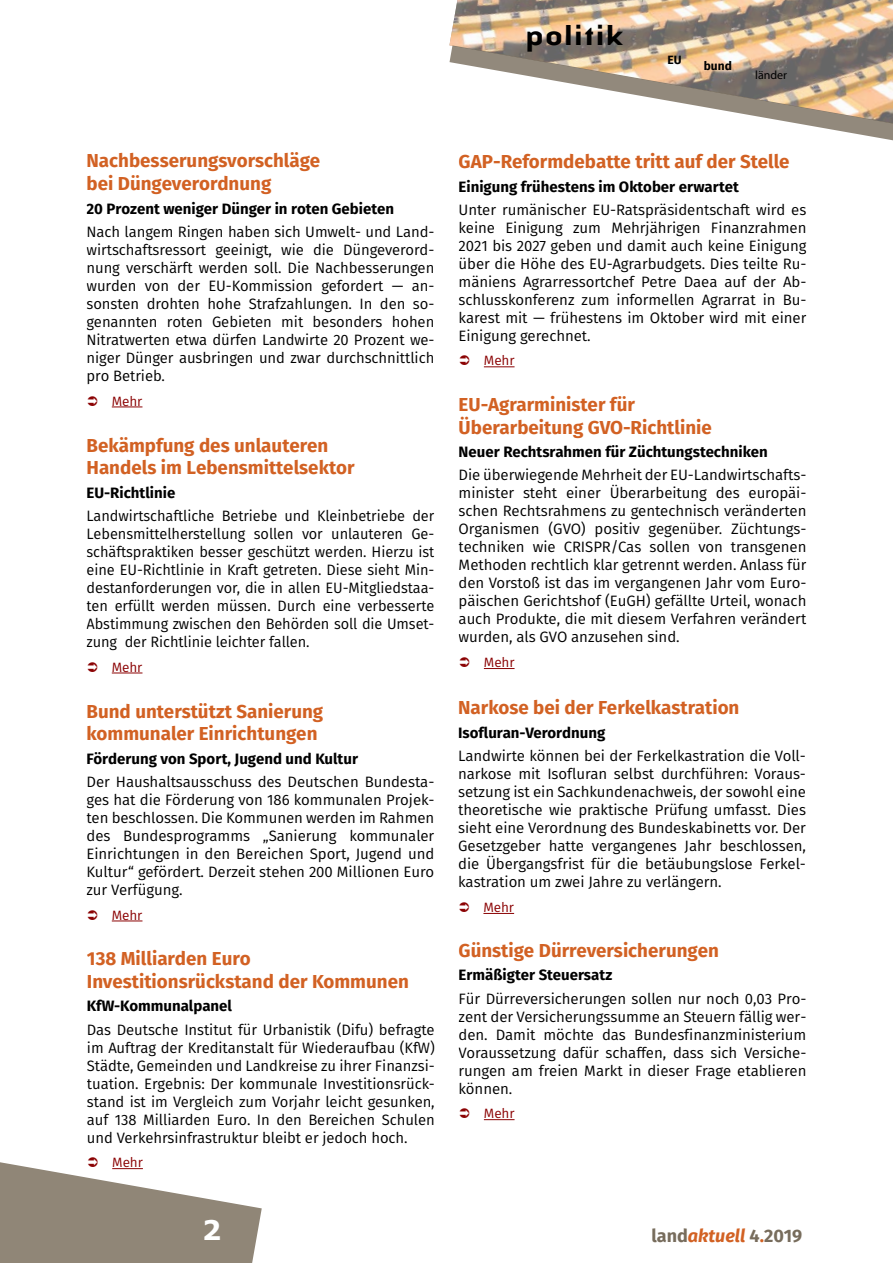
<style>
.page{position:relative;width:893px;height:1263px;background:#fff}
.page>*{position:absolute;margin:0;border:0;box-sizing:border-box;transform-origin:0 0}
.t1{font:500 30px "Authentic Sans LT";color:#000}
.t2{font:700 27px "Verdana";color:#fff}
.t3{font:700 18.75px/22.5px "Fira Sans";color:#d26123}
.t4{font:700 18px "Fira Sans";color:#776c5c}
.t5{font:15px/18px "Fira Sans";letter-spacing:-.005em;color:#000;text-align:justify}
.t6{font:700 15px "Fira Sans";color:#000}
.t7{font:13.5px "Fira Sans";letter-spacing:-.01em;color:#8b0304}
.t8{font:700 12px "Fira Sans";color:#000}
.t9{font:12px "Myriad Pro";color:#000}
.s1{font-style:italic;color:#d26123}
.s2{color:#d26123}
</style>
<div class="page">
<img style="left:449px;top:0;width:444px;height:45px">
<svg style="left:449px;top:45px;width:444px;height:96px"></svg>
<hr style="left:112px;top:407px;width:30px;height:1px;background:#8b0304">
<hr style="left:112px;top:673px;width:30px;height:1px;background:#8b0304">
<hr style="left:112px;top:921px;width:30px;height:1px;background:#8b0304">
<hr style="left:484px;top:668px;width:31px;height:1px;background:#8b0304">
<hr style="left:484px;top:366px;width:31px;height:1px;background:#8b0304">
<hr style="left:483px;top:913px;width:31px;height:1px;background:#8b0304">
<hr style="left:484px;top:1119px;width:31px;height:1px;background:#8b0304">
<svg style="left:0;top:1162px;width:262px;height:101px"></svg>
<h1 class="t1" style="left:525px;top:16px;width:101px">politik</h1>
<p class="t8" style="left:668px;top:50px;width:16px">EU</p>
<p class="t8" style="left:704px;top:56px;width:30px">bund</p>
<p class="t9" style="left:755px;top:68px;width:33px">länder</p>
<p class="t3" style="left:87px;top:148px;width:235px">Nachbesserungsvorschläge bei Düngeverordnung</p>
<p class="t6" style="left:87px;top:196px;width:309px">20 Prozent weniger Dünger in roten Gebieten</p>
<p class="t5" style="left:87px;top:222px;width:349px">Nach langem Ringen haben sich Umwelt- und Land&shy;wirtschaftsressort geeinigt, wie die Düngeverord&shy;nung verschärft werden soll. Die Nachbesserungen wurden von der EU-Kommission gefordert — an&shy;sonsten drohten hohe Strafzahlungen. In den so&shy;genannten roten Gebieten mit besonders hohen Nitratwerten etwa dürfen Landwirte 20 Prozent we&shy;niger Dünger ausbringen und zwar durchschnittlich pro Betrieb.</p>
<p class="t7" style="left:112px;top:391px;width:32px">Mehr</p>
<p class="t3" style="left:87px;top:432px;width:270px">Bekämpfung des unlauteren<br>Handels im Lebensmittelsektor</p>
<p class="t6" style="left:87px;top:480px;width:90px">EU-Richtlinie</p>
<p class="t5" style="left:87px;top:506px;width:349px">Landwirtschaftliche Betriebe und Kleinbetriebe der Lebensmittelherstellung sollen vor unlauteren Ge&shy;schäftspraktiken besser geschützt werden. Hierzu ist eine EU-Richtlinie in Kraft getreten. Diese sieht Min&shy;destanforderungen vor, die in allen EU-Mitgliedstaa&shy;ten erfüllt werden müssen. Durch eine verbesserte Abstimmung zwischen den Behörden soll die Umset&shy;zung der Richtlinie leichter fallen.</p>
<p class="t7" style="left:112px;top:657px;width:32px">Mehr</p>
<p class="t3" style="left:87px;top:698px;width:238px">Bund unterstützt Sanierung kommunaler Einrichtungen</p>
<p class="t6" style="left:87px;top:746px;width:273px">Förderung von Sport, Jugend und Kultur</p>
<p class="t5" style="left:87px;top:772px;width:349px">Der Haushaltsausschuss des Deutschen Bundesta&shy;ges hat die Förderung von 186 kommunalen Projek&shy;ten beschlossen. Die Kommunen werden im Rahmen des Bundesprogramms „Sanierung kommunaler Einrichtungen in den Bereichen Sport, Jugend und Kultur“ gefördert. Derzeit stehen 200 Millionen Euro zur Verfügung.</p>
<p class="t7" style="left:112px;top:905px;width:32px">Mehr</p>
<p class="t3" style="left:87px;top:946px;width:323px">138 Milliarden Euro<br>Investitionsrückstand der Kommunen</p>
<p class="t6" style="left:87px;top:993px;width:147px">KfW-Kommunalpanel</p>
<p class="t5" style="left:87px;top:1020px;width:349px">Das Deutsche Institut für Urbanistik (Difu) befragte im Auftrag der Kreditanstalt für Wiederaufbau (KfW)<br>Städte, Gemeinden und Landkreise zu ihrer Finanzsi&shy;tuation. Ergebnis: Der kommunale Investitionsrück&shy;stand ist im Vergleich zum Vorjahr leicht gesunken, auf 138 Milliarden Euro. In den Bereichen Schulen und Verkehrsinfrastruktur bleibt er jedoch hoch.</p>
<p class="t7" style="left:112px;top:1152px;width:32px">Mehr</p>
<p class="t3" style="left:459px;top:149px;width:333px">GAP-Reformdebatte tritt auf der Stelle</p>
<p class="t6" style="left:459px;top:174px;width:282px">Einigung frühestens im Oktober erwartet</p>
<p class="t5" style="left:459px;top:200px;width:349px">Unter rumänischer EU-Ratspräsidentschaft wird es keine Einigung zum Mehrjährigen Finanzrahmen 2021 bis 2027 geben und damit auch keine Einigung über die Höhe des EU-Agrarbudgets. Dies teilte Ru&shy;mäniens Agrarressortchef Petre Daea auf der Ab&shy;schlusskonferenz zum informellen Agrarrat in Bu&shy;karest mit — frühestens im Oktober wird mit einer Einigung gerechnet.</p>
<p class="t7" style="left:484px;top:351px;width:32px">Mehr</p>
<p class="t3" style="left:459px;top:392px;width:255px">EU-Agrarminister für<br>Überarbeitung GVO-Richtlinie</p>
<p class="t6" style="left:459px;top:439px;width:311px">Neuer Rechtsrahmen für Züchtungstechniken</p>
<p class="t5" style="left:459px;top:466px;width:349px">Die überwiegende Mehrheit der EU-Landwirtschafts&shy;minister steht einer Überarbeitung des europäi&shy;schen Rechtsrahmens zu gentechnisch veränderten Organismen (GVO) positiv gegenüber. Züchtungs&shy;techniken wie CRISPR/Cas sollen von transgenen Methoden rechtlich klar getrennt werden. Anlass für den Vorstoß ist das im vergangenen Jahr vom Euro&shy;päischen Gerichtshof (EuGH) gefällte Urteil, wonach auch Produkte, die mit diesem Verfahren verändert wurden, als GVO anzusehen sind.</p>
<p class="t7" style="left:484px;top:652px;width:32px">Mehr</p>
<p class="t3" style="left:458px;top:695px;width:283px">Narkose bei der Ferkelkastration</p>
<p class="t6" style="left:458px;top:720px;width:149px">Isofluran-Verordnung</p>
<p class="t5" style="left:458px;top:747px;width:349px">Landwirte können bei der Ferkelkastration die Voll&shy;narkose mit Isofluran selbst durchführen: Voraus&shy;setzung ist ein Sachkundenachweis, der sowohl eine theoretische wie praktische Prüfung umfasst. Dies sieht eine Verordnung des Bundeskabinetts vor. Der Gesetzgeber hatte vergangenes Jahr beschlossen, die Übergangsfrist für die betäubungslose Ferkel&shy;kastration um zwei Jahre zu verlängern.</p>
<p class="t7" style="left:483px;top:897px;width:32px">Mehr</p>
<p class="t3" style="left:459px;top:938px;width:262px">Günstige Dürreversicherungen</p>
<p class="t6" style="left:459px;top:963px;width:155px">Ermäßigter Steuersatz</p>
<p class="t5" style="left:459px;top:989px;width:349px">Für Dürreversicherungen sollen nur noch 0,03 Pro&shy;zent der Versicherungssumme an Steuern fällig wer&shy;den. Damit möchte das Bundesfinanzministerium Voraussetzung dafür schaffen, dass sich Versiche&shy;rungen am freien Markt in dieser Frage etablieren können.</p>
<p class="t7" style="left:484px;top:1103px;width:32px">Mehr</p>
<h2 class="t2" style="left:202px;top:1211px;width:21px">2</h2>
<p class="t4" style="left:652px;top:1220px;width:152px">land<span class="s1">aktuell</span> 4<span class="s2">.</span>2019</p>
</div>
